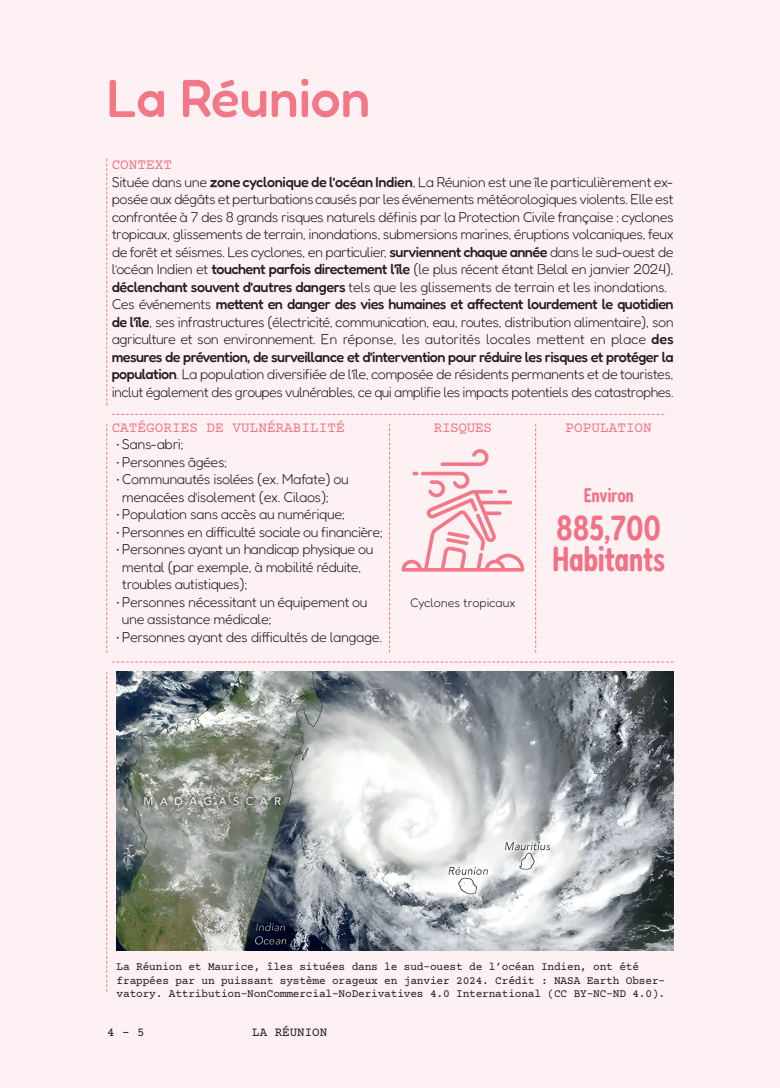
<style>
.page{position:relative;width:780px;height:1088px;background:#fdf1f3}
.page>*{position:absolute;margin:0;border:0;box-sizing:border-box;transform-origin:0 0}
.t1{font:500 53.12px "Fredoka";color:#f27887}
.t2{font:500 35.25px/31.8px "Fredoka Condensed";letter-spacing:-.02em;color:#f17187}
.t3{font:500 20px "Fredoka Condensed";letter-spacing:-.02em;color:#f17187}
.t4{font:300 14.38px/17.5px "Fredoka";letter-spacing:-.035em;color:#231f20}
.t5{font:14.38px "Courier Prime";color:#f27887}
.t6{font:14.38px "Courier Prime";letter-spacing:-.025em;color:#f27887}
.t7{font:300 12.5px "Fredoka";color:#231f20}
.t8{font:12.5px "Courier Prime";color:#231f20}
.t9{font:11.25px/13.5px "Courier Prime";letter-spacing:-.02em;color:#231f20}
.s1{font-weight:500}
</style>
<div class="page">
<svg style="left:440px;top:449px;width:48px;height:17px"></svg>
<svg style="left:401px;top:472px;width:123px;height:99px"></svg>
<svg style="left:106px;top:159px;width:1px;height:246px"></svg>
<svg style="left:389px;top:424px;width:1px;height:229px"></svg>
<svg style="left:106px;top:424px;width:1px;height:229px"></svg>
<svg style="left:106px;top:672px;width:1px;height:319px"></svg>
<svg style="left:535px;top:424px;width:1px;height:229px"></svg>
<svg style="left:112px;top:414px;width:552px;height:1px"></svg>
<svg style="left:112px;top:661px;width:561px;height:1px"></svg>
<img style="left:117px;top:672px;width:556px;height:278px">
<h1 class="t1" style="left:106px;top:65px;width:265px">La Réunion</h1>
<p class="t5" style="left:112px;top:156px;width:62px">CONTEXT</p>
<p class="t4" style="left:112px;top:173px;width:563px">Située dans une <span class="s1">zone cyclonique de l’océan Indien</span>, La Réunion est une île particulièrement ex&shy;posée aux dégâts et perturbations causés par les événements météorologiques violents. Elle est confrontée à 7 des 8 grands risques naturels définis par la Protection Civile française : cyclones tropicaux, glissements de terrain, inondations, submersions marines, éruptions volcaniques, feux de forêt et séismes. Les cyclones, en particulier, <span class="s1">surviennent chaque année</span> dans le sud-ouest de l’océan Indien et <span class="s1">touchent parfois directement l’île</span> (le plus récent étant Belal en janvier 2024), <span class="s1">déclenchant souvent d’autres dangers</span> tels que les glissements de terrain et les inondations.<br>Ces événements <span class="s1">mettent en danger des vies humaines et affectent lourdement le quotidien de l’île</span>, ses infrastructures (électricité, communication, eau, routes, distribution alimentaire), son agriculture et son environnement. En réponse, les autorités locales mettent en place <span class="s1">des mesures de prévention, de surveillance et d’intervention pour réduire les risques et protéger la population</span>. La population diversifiée de l’île, composée de résidents permanents et de touristes, inclut également des groupes vulnérables, ce qui amplifie les impacts potentiels des catastrophes.</p>
<p class="t5" style="left:112px;top:419px;width:234px">CATÉGORIES DE VULNÉRABILITÉ</p>
<p class="t6" style="left:434px;top:419px;width:60px">RISQUES</p>
<p class="t5" style="left:565px;top:419px;width:88px">POPULATION</p>
<p class="t4" style="left:117px;top:435px;width:68px">• Sans-abri;</p>
<p class="t4" style="left:117px;top:453px;width:112px">• Personnes âgées;</p>
<p class="t4" style="left:122px;top:470px;width:228px;text-indent:-5px">• Communautés isolées (ex. Mafate) ou menacées d’isolement (ex. Cilaos);</p>
<p class="t4" style="left:117px;top:505px;width:230px">• Population sans accès au numérique;</p>
<p class="t4" style="left:117px;top:523px;width:267px">• Personnes en difficulté sociale ou financière;</p>
<p class="t4" style="left:122px;top:540px;width:253px;text-indent:-5px">• Personnes ayant un handicap physique ou mental (par exemple, à mobilité réduite, troubles autistiques);</p>
<p class="t4" style="left:122px;top:593px;width:247px;text-indent:-5px">• Personnes nécessitant un équipement ou une assistance médicale;</p>
<p class="t4" style="left:117px;top:628px;width:267px">• Personnes ayant des difficultés de langage.</p>
<h3 class="t3" style="left:583px;top:483px;width:52px">Environ</h3>
<h2 class="t2" style="left:551px;top:511px;width:115px">885,700<br>Habitants</h2>
<p class="t7" style="left:410px;top:595px;width:107px">Cyclones tropicaux</p>
<p class="t9" style="left:117px;top:960px;width:550px">La Réunion et Maurice, îles situées dans le sud-ouest de l’océan Indien, ont été frappées par un puissant système orageux en janvier 2024. Crédit : NASA Earth Obser&shy;vatory. Attribution-NonCommercial-NoDerivatives 4.0 International (CC BY-NC-ND 4.0).</p>
<p class="t8" style="left:107px;top:1025px;width:39px">4 - 5</p>
<p class="t8" style="left:252px;top:1025px;width:76px">LA RÉUNION</p>
</div>
